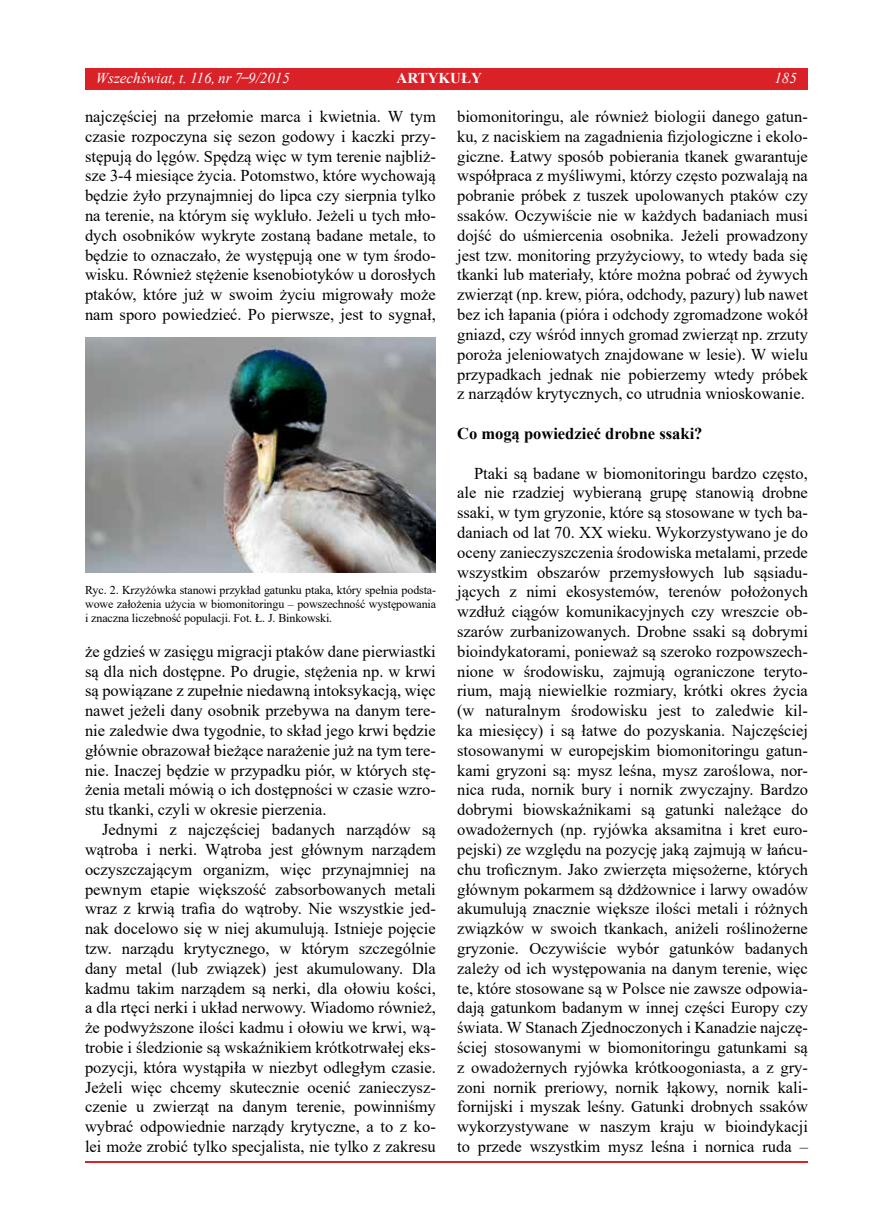
<style>
.page{position:relative;width:893px;height:1225px;background:#fff}
.page>*{position:absolute;margin:0;border:0;box-sizing:border-box;transform-origin:0 0}
.t1{font:16.5px/19.8px "Times New Roman";color:#000;text-align:justify}
.t2{font:700 16.5px "Times New Roman";color:#000}
.t3{font:italic 15px "Times New Roman";color:#fff}
.t4{font:700 15px "Times New Roman";color:#fff}
.t5{font:12px/14.4px "Times New Roman";letter-spacing:-.01em;color:#000;text-align:justify}
.s1{font-style:normal}
</style>
<div class="page">
<hr style="left:85px;top:1161px;width:723px;height:1px;background:#da2128">
<img style="left:85px;top:338px;width:351px;height:234px">
<div style="left:85px;top:68px;width:723px;height:21px;background:#da2128"></div>
<p class="t3" style="left:96px;top:68px;width:196px">Wszechświat, t. 116, nr 7 <span class="s1">̶</span>9/2015</p>
<p class="t4" style="left:397px;top:67px;width:87px">ARTYKUŁY</p>
<p class="t3" style="left:774px;top:68px;width:24px">185</p>
<p class="t1" style="left:85px;top:106px;width:352px">najczęściej na przełomie marca i kwietnia. W tym czasie rozpoczyna się sezon godowy i kaczki przy&shy;stępują do lęgów. Spędzą więc w tym terenie najbliż&shy;sze 3-4 miesiące życia. Potomstwo, które wychowają będzie żyło przynajmniej do lipca czy sierpnia tylko na terenie, na którym się wykluło. Jeżeli u tych mło&shy;dych osobników wykryte zostaną badane metale, to będzie to oznaczało, że występują one w tym środo&shy;wisku. Również stężenie ksenobiotyków u dorosłych ptaków, które już w swoim życiu migrowały może nam sporo powiedzieć. Po pierwsze, jest to sygnał,</p>
<p class="t5" style="left:85px;top:582px;width:352px">Ryc. 2. Krzyżówka stanowi przykład gatunku ptaka, który spełnia podsta&shy;wowe założenia użycia w biomonitoringu – powszechność występowania i znaczna liczebność populacji. Fot. Ł. J. Binkowski.</p>
<p class="t1" style="left:85px;top:641px;width:352px">że gdzieś w zasięgu migracji ptaków dane pierwiastki są dla nich dostępne. Po drugie, stężenia np. w krwi są powiązane z zupełnie niedawną intoksykacją, więc nawet jeżeli dany osobnik przebywa na danym tere&shy;nie zaledwie dwa tygodnie, to skład jego krwi będzie głównie obrazował bieżące narażenie już na tym tere&shy;nie. Inaczej będzie w przypadku piór, w których stę&shy;żenia metali mówią o ich dostępności w czasie wzro&shy;stu tkanki, czyli w okresie pierzenia.</p>
<p class="t1" style="left:85px;top:819px;width:352px;text-indent:17px">Jednymi z najczęściej badanych narządów są wątroba i nerki. Wątroba jest głównym narządem oczyszczającym organizm, więc przynajmniej na pewnym etapie większość zabsorbowanych metali wraz z krwią trafia do wątroby. Nie wszystkie jed&shy;nak docelowo się w niej akumulują. Istnieje pojęcie tzw. narządu krytycznego, w którym szczególnie dany metal (lub związek) jest akumulowany. Dla kadmu takim narządem są nerki, dla ołowiu kości, a dla rtęci nerki i układ nerwowy. Wiadomo również, że podwyższone ilości kadmu i ołowiu we krwi, wą&shy;trobie i śledzionie są wskaźnikiem krótkotrwałej eks&shy;pozycji, która wystąpiła w niezbyt odległym czasie.<br>Jeżeli więc chcemy skutecznie ocenić zanieczysz&shy;czenie u zwierząt na danym terenie, powinniśmy wybrać odpowiednie narządy krytyczne, a to z ko&shy;lei może zrobić tylko specjalista, nie tylko z zakresu</p>
<p class="t1" style="left:457px;top:106px;width:352px">biomonitoringu, ale również biologii danego gatun&shy;ku, z naciskiem na zagadnienia fizjologiczne i ekolo&shy;giczne. Łatwy sposób pobierania tkanek gwarantuje współpraca z myśliwymi, którzy często pozwalają na pobranie próbek z tuszek upolowanych ptaków czy ssaków. Oczywiście nie w każdych badaniach musi dojść do uśmiercenia osobnika. Jeżeli prowadzony jest tzw. monitoring przyżyciowy, to wtedy bada się tkanki lub materiały, które można pobrać od żywych zwierząt (np. krew, pióra, odchody, pazury) lub nawet bez ich łapania (pióra i odchody zgromadzone wokół gniazd, czy wśród innych gromad zwierząt np. zrzuty poroża jeleniowatych znajdowane w lesie). W wielu przypadkach jednak nie pobierzemy wtedy próbek z narządów krytycznych, co utrudnia wnioskowanie.</p>
<p class="t2" style="left:457px;top:421px;width:247px">Co mogą powiedzieć drobne ssaki?</p>
<p class="t1" style="left:457px;top:462px;width:352px;text-indent:17px">Ptaki są badane w biomonitoringu bardzo często, ale nie rzadziej wybieraną grupę stanowią drobne ssaki, w tym gryzonie, które są stosowane w tych ba&shy;daniach od lat 70. XX wieku. Wykorzystywano je do oceny zanieczyszczenia środowiska metalami, przede wszystkim obszarów przemysłowych lub sąsiadu&shy;jących z nimi ekosystemów, terenów położonych wzdłuż ciągów komunikacyjnych czy wreszcie ob&shy;szarów zurbanizowanych. Drobne ssaki są dobrymi bioindykatorami, ponieważ są szeroko rozpowszech&shy;nione w środowisku, zajmują ograniczone teryto&shy;rium, mają niewielkie rozmiary, krótki okres życia (w naturalnym środowisku jest to zaledwie kil&shy;ka miesięcy) i są łatwe do pozyskania. Najczęściej stosowanymi w europejskim biomonitoringu gatun&shy;kami gryzoni są: mysz leśna, mysz zaroślowa, nor&shy;nica ruda, nornik bury i nornik zwyczajny. Bardzo dobrymi biowskaźnikami są gatunki należące do owadożernych (np. ryjówka aksamitna i kret euro&shy;pejski) ze względu na pozycję jaką zajmują w łańcu&shy;chu troficznym. Jako zwierzęta mięsożerne, których głównym pokarmem są dżdżownice i larwy owadów akumulują znacznie większe ilości metali i różnych związków w swoich tkankach, aniżeli roślinożerne gryzonie. Oczywiście wybór gatunków badanych zależy od ich występowania na danym terenie, więc te, które stosowane są w Polsce nie zawsze odpowia&shy;dają gatunkom badanym w innej części Europy czy świata. W Stanach Zjednoczonych i Kanadzie najczę&shy;ściej stosowanymi w biomonitoringu gatunkami są z owadożernych ryjówka krótkoogoniasta, a z gry&shy;zoni nornik preriowy, nornik łąkowy, nornik kali&shy;fornijski i myszak leśny. Gatunki drobnych ssaków wykorzystywane w naszym kraju w bioindykacji to przede wszystkim mysz leśna i nornica ruda –</p>
</div>
